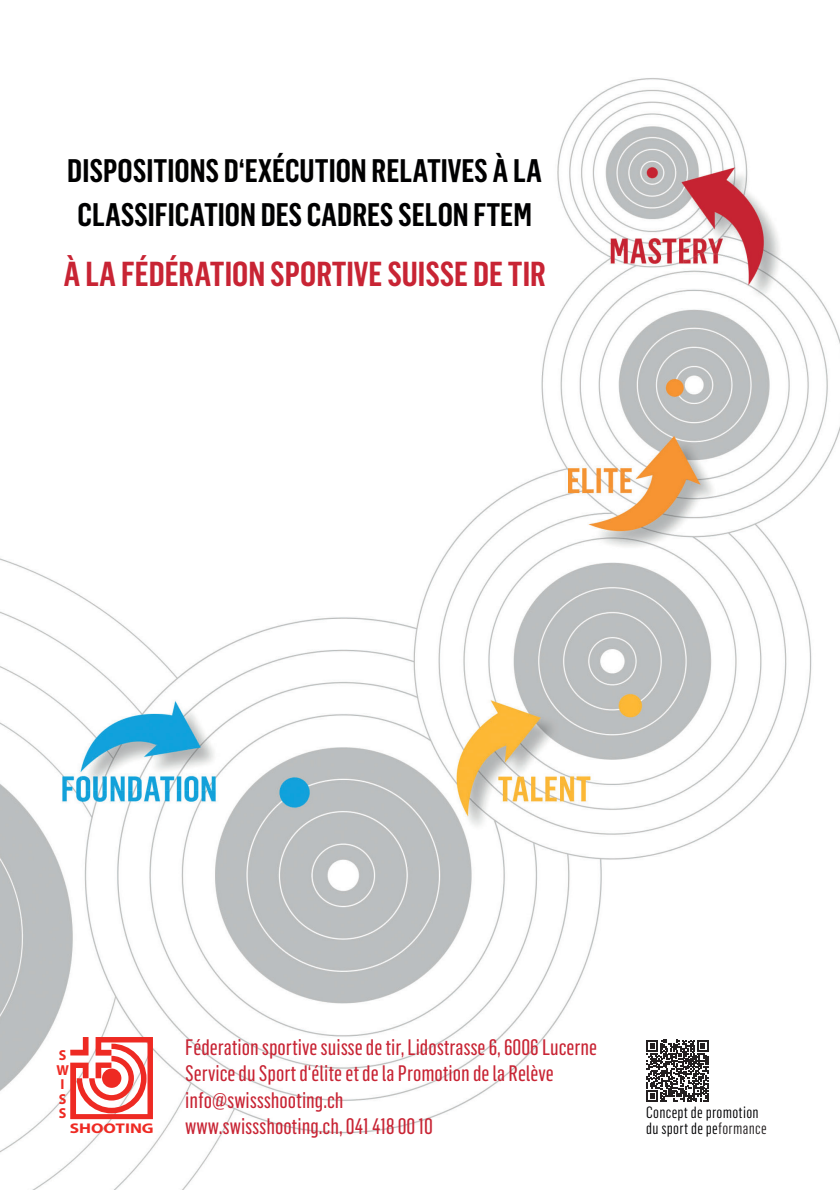
<style>
.page{position:relative;width:840px;height:1191px;background:#fff}
.page>*{position:absolute;margin:0;border:0;box-sizing:border-box;transform-origin:0 0}
.F_Überschrift_1_SEMI{font:600 34px "Flama Condensed";color:#c82434}
.F_Überschrift_1_SEMI-2{font:600 32px "Flama Condensed";color:#000001}
.t1{font:22px "Flama Condensed Basic";color:#c82434}
.F_Pagina{font:16px/16px "Flama Condensed";letter-spacing:.02em;color:#000003}
.t2{font:700 14.4px/14.4px "Myriad Pro";color:#ee2a23}
.t3{font:700 14px "Myriad Pro";color:#ee2a23;scale:1.23 1}
.s1{color:#231f20}
</style>
<div class="page">
<img style="left:0;top:78px;width:839px;height:1111px">
<svg style="left:70px;top:1037px;width:83px;height:82px"></svg>
<svg style="left:646px;top:1039px;width:62px;height:62px"></svg>
<p class="F_Überschrift_1_SEMI-2" style="left:67px;top:151px;width:476px">DISPOSITIONS D‘EXÉCUTION RELATIVES À LA</p>
<p class="F_Überschrift_1_SEMI-2" style="left:78px;top:195px;width:455px">CLASSIFICATION DES CADRES SELON FTEM</p>
<p class="F_Überschrift_1_SEMI" style="left:63px;top:253px;width:484px">À LA FÉDÉRATION SPORTIVE SUISSE DE TIR</p>
<p class="t2" style="left:56px;top:1048px;width:14px">S<br>W<br>I<br>S<br>S</p>
<p class="t3" style="left:70px;top:1118px;width:70px">SHOOTING</p>
<p class="t1" style="left:185px;top:1033px;width:413px">Féderation sportive suisse de tir, Lidostrasse 6, 6006 Lucerne</p>
<p class="t1" style="left:185px;top:1060px;width:370px">Service du Sport d‘élite et de la Promotion de la Relève</p>
<p class="t1" style="left:185px;top:1086px;width:160px">info@swissshooting.ch</p>
<p class="t1" style="left:185px;top:1112px;width:249px">www.swissshooting.ch, 041 418 00 10</p>
<p class="F_Pagina" style="left:645px;top:1104px;width:122px">Concept de promotion du sport de pe<span class="s1">formance</span></p>
</div>
